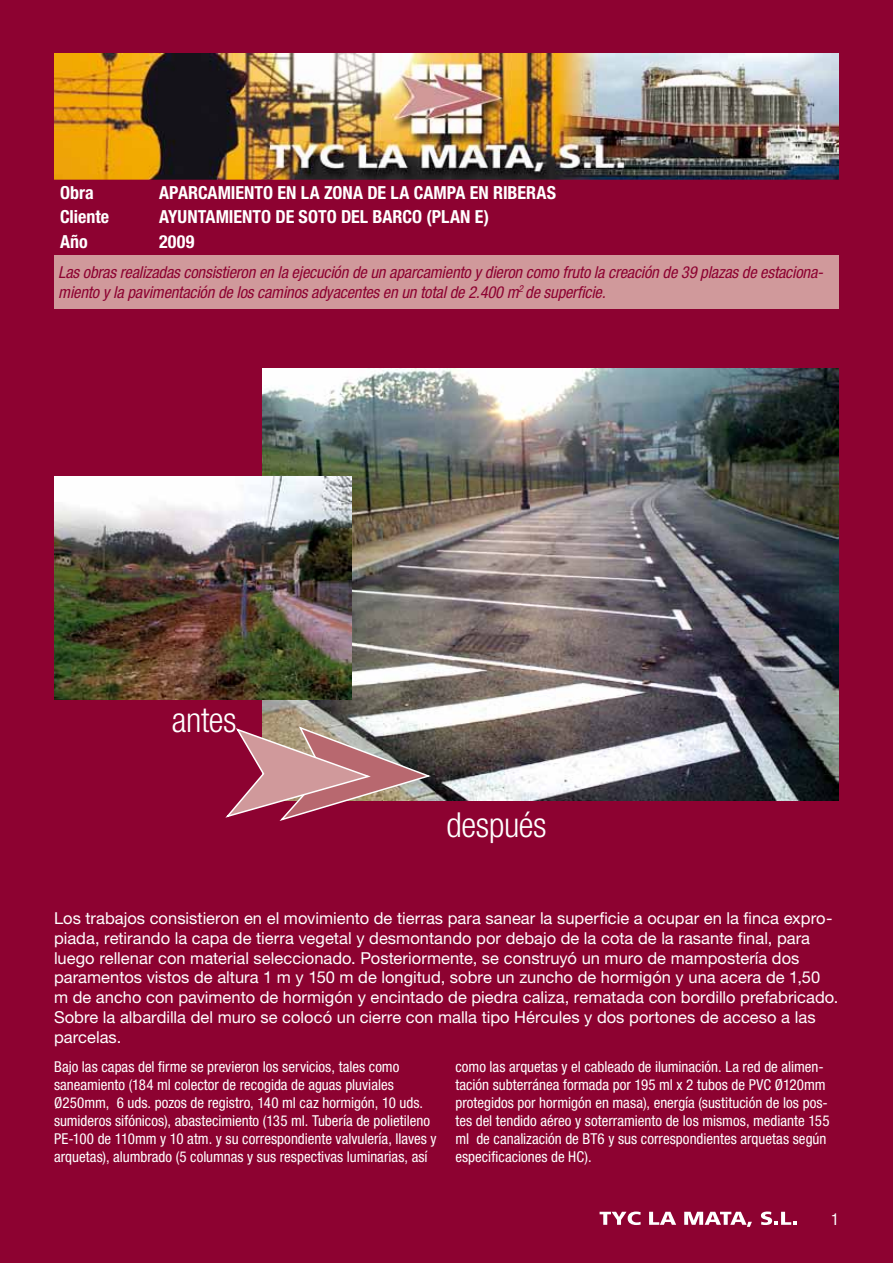
<style>
.page{position:relative;width:893px;height:1263px;background:#8d0231}
.page>*{position:absolute;margin:0;border:0;box-sizing:border-box;transform-origin:0 0}
.t1{font:300 condensed 34.5px "Helvetica Neue LT Std";letter-spacing:-.01em;color:#fff}
.t2{font:700 condensed 18px "Helvetica Neue LT Std";color:#fff}
.t3{font:16.5px/19.8px "Helvetica Neue LT Std";color:#fff}
.t4{font:italic condensed 16.5px/19.8px "Helvetica Neue LT Std";letter-spacing:-.01em;color:#8d0231}
.t5{font:condensed 16.5px "Helvetica Neue LT Std";color:#fff}
.t6{font:condensed 15px/18px "Helvetica Neue LT Std";color:#fff}
</style>
<div class="page">
<img style="left:263px;top:369px;width:576px;height:432px">
<img style="left:54px;top:476px;width:298px;height:223px">
<svg style="left:225px;top:726px;width:208px;height:95px"></svg>
<svg style="left:600px;top:1211px;width:41px;height:14px"></svg>
<svg style="left:649px;top:1212px;width:27px;height:13px"></svg>
<svg style="left:684px;top:1212px;width:68px;height:15px"></svg>
<svg style="left:761px;top:1211px;width:36px;height:14px"></svg>
<img style="left:54px;top:53px;width:785px;height:127px">
<div style="left:54px;top:255px;width:785px;height:53px;background:#d0999b"></div>
<p class="t2" style="left:60px;top:181px;width:35px">Obra</p>
<p class="t2" style="left:159px;top:181px;width:398px">APARCAMIENTO EN LA ZONA DE LA CAMPA EN RIBERAS</p>
<p class="t2" style="left:60px;top:206px;width:51px">Cliente</p>
<p class="t2" style="left:159px;top:206px;width:332px">AYUNTAMIENTO DE SOTO DEL BARCO (PLAN E)</p>
<p class="t2" style="left:60px;top:231px;width:29px">Año</p>
<p class="t2" style="left:159px;top:231px;width:37px">2009</p>
<p class="t4" style="left:58px;top:262px;width:766px">Las obras realizadas consistieron en la ejecución de un aparcamiento y dieron como fruto la creación de 39 plazas de estaciona&shy;miento y la pavimentación de los caminos adyacentes en un total de 2.400 m<sup>2</sup> de superficie.</p>
<h1 class="t1" style="left:172px;top:699px;width:66px">antes</h1>
<h1 class="t1" style="left:447px;top:805px;width:102px">después</h1>
<p class="t3" style="left:54px;top:908px;width:786px">Los trabajos consistieron en el movimiento de tierras para sanear la superficie a ocupar en la finca expro&shy;piada, retirando la capa de tierra vegetal y desmontando por debajo de la cota de la rasante final, para luego rellenar con material seleccionado. Posteriormente, se construyó un muro de mampostería dos paramentos vistos de altura 1 m y 150 m de longitud, sobre un zuncho de hormigón y una acera de 1,50<br>m de ancho con pavimento de hormigón y encintado de piedra caliza, rematada con bordillo prefabricado.<br>Sobre la albardilla del muro se colocó un cierre con malla tipo Hércules y dos portones de acceso a las parcelas.</p>
<p class="t6" style="left:54px;top:1058px;width:384px">Bajo las capas del firme se previeron los servicios, tales como saneamiento (184 ml colector de recogida de aguas pluviales Ø250mm, 6 uds. pozos de registro, 140 ml caz hormigón, 10 uds. sumideros sifónicos), abastecimiento (135 ml. Tubería de polietileno PE-100 de 110mm y 10 atm. y su correspondiente valvulería, llaves y arquetas), alumbrado (5 columnas y sus respectivas luminarias, así</p>
<p class="t6" style="left:455px;top:1058px;width:376px">como las arquetas y el cableado de iluminación. La red de alimen&shy;tación subterránea formada por 195 ml x 2 tubos de PVC Ø120mm protegidos por hormigón en masa), energía (sustitución de los pos&shy;tes del tendido aéreo y soterramiento de los mismos, mediante 155 ml de canalización de BT6 y sus correspondientes arquetas según especificaciones de HC).</p>
<p class="t5" style="left:831px;top:1209px;width:9px">1</p>
</div>
